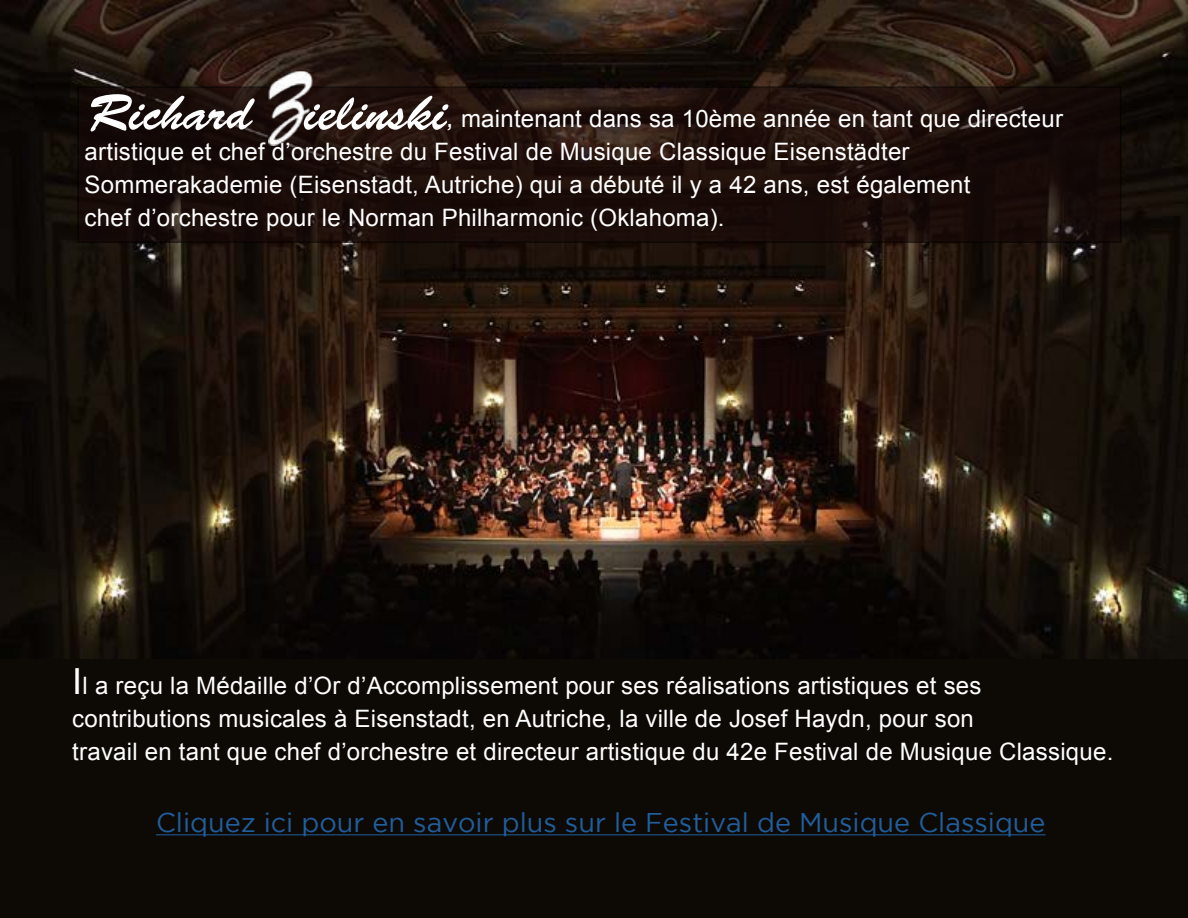
<style>
.page{position:relative;width:1188px;height:918px;background:#fff}
.page>*{position:absolute;margin:0;border:0;box-sizing:border-box;transform-origin:0 0}
.t1{font:51px "Brush Script Std";color:#fff}
.t2{font:27px "Gotham";color:#215e9e}
.t3{font:24px/33px "Arial";letter-spacing:.01em;color:#fff}
.s1{font-family:"Gotham";font-size:27px}
.s2{font-size:36px}
</style>
<div class="page">
<div style="left:0;top:0;width:1187px;height:917px;background:#0d0a05"></div>
<img style="left:0;top:0;width:1188px;height:659px">
<svg style="left:80px;top:89px;width:1038px;height:151px;fill:#190c09"></svg>
<div style="left:77px;top:86px;width:1044px;height:157px;border:2px solid #000"></div>
<hr style="left:156px;top:835px;width:890px;height:1px;background:#215e9e">
<img style="left:268px;top:72px;width:54px;height:73px">
<h1 class="t1" style="left:88px;top:84px;width:360px">Richard ielinski</h1>
<p class="t3" style="left:85px;top:103px;width:980px;text-indent:362px"><span class="s1">,</span> maintenant dans sa 10ème année en tant que directeur artistique et chef d’orchestre du Festival de Musique Classique Eisenstädter Sommerakademie (Eisenstadt, Autriche) qui a débuté il y a 42 ans, est également<br>chef d’orchestre pour le Norman Philharmonic (Oklahoma).</p>
<p class="t3" style="left:72px;top:670px;width:1043px"><span class="s2">I</span>l a reçu la Médaille d’Or d’Accomplissement pour ses réalisations artistiques et ses contributions musicales à Eisenstadt, en Autriche, la ville de Josef Haydn, pour son<br>travail en tant que chef d’orchestre et directeur artistique du 42e Festival de Musique Classique.</p>
<p class="t2" style="left:156px;top:807px;width:891px">Cliquez ici pour en savoir plus sur le Festival de Musique Classique</p>
</div>
